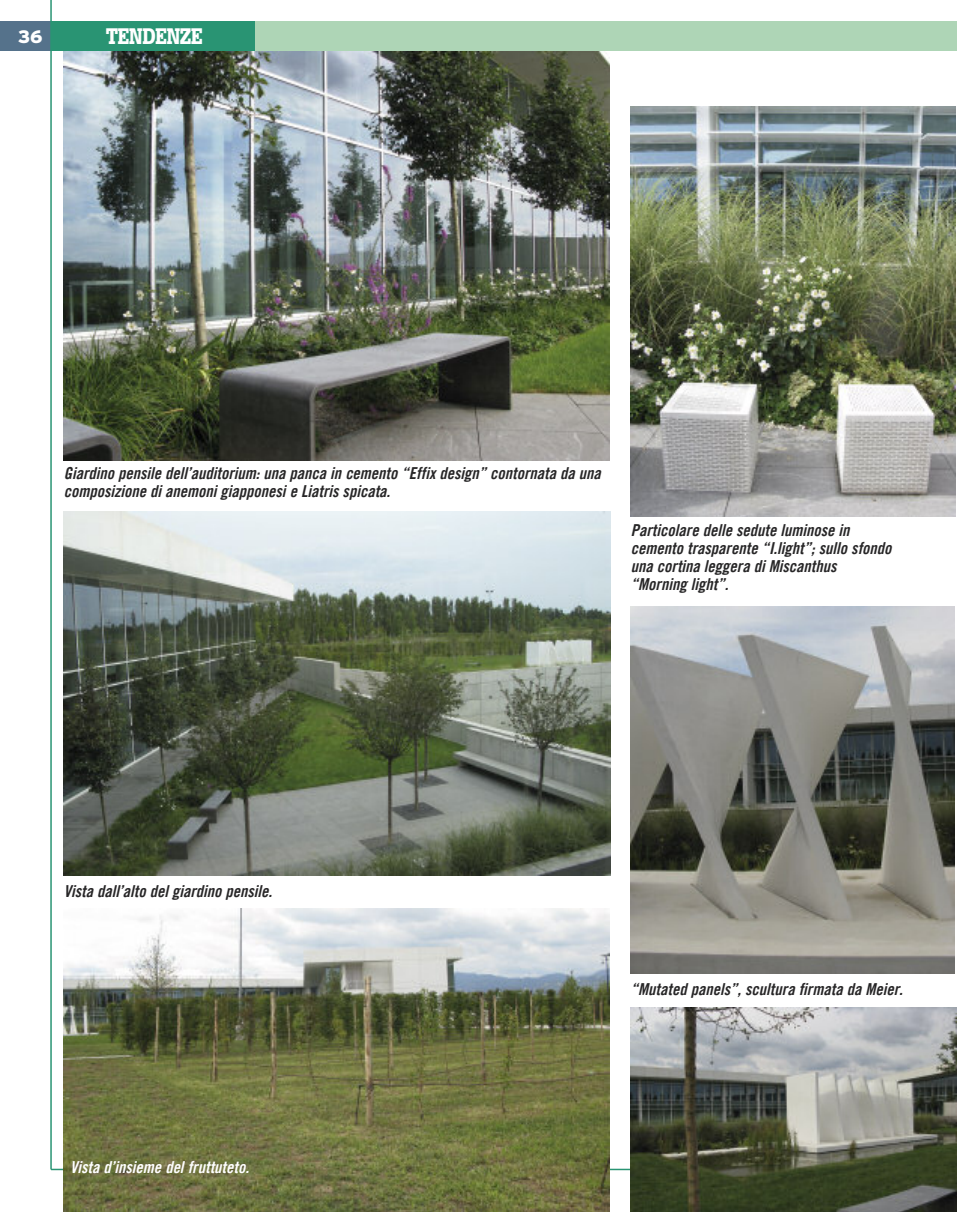
<style>
.page{position:relative;width:957px;height:1212px;background:#fff}
.page>*{position:absolute;margin:0;border:0;box-sizing:border-box;transform-origin:0 0}
.t1{font:900 24px "Serifa";letter-spacing:-.015em;color:#fff;scale:.72 1}
.t2{font:900 18px "Interstate";color:#fff}
.t3{font:16.5px/18px "Trade Gothic LT Com Bd Cn 20 Obl";color:#272627}
.t4{font:16.5px "Trade Gothic LT Com Bd Cn 20 Obl";color:#fff}
</style>
<div class="page">
<div style="left:0;top:21px;width:51px;height:30px;background:#55728b"></div>
<div style="left:51px;top:21px;width:204px;height:30px;background:#299473"></div>
<div style="left:255px;top:21px;width:702px;height:30px;background:#aed5b6"></div>
<hr style="left:50px;top:0;width:2px;height:1169px;background:#299473">
<hr style="left:51px;top:1169px;width:905px;height:1px;background:#299473">
<img style="left:64px;top:51px;width:545px;height:409px">
<img style="left:64px;top:512px;width:546px;height:364px">
<img style="left:631px;top:106px;width:324px;height:411px">
<img style="left:631px;top:606px;width:323px;height:367px">
<img style="left:631px;top:1008px;width:326px;height:204px">
<img style="left:64px;top:908px;width:545px;height:304px">
<p class="t2" style="left:18px;top:26px;width:26px">36</p>
<h1 class="t1" style="left:106px;top:28px;width:136px">TENDENZE</h1>
<p class="t3" style="left:64px;top:464px;width:538px">Giardino pensile dell’auditorium: una panca in cemento “Effix design” contornata da una composizione di anemoni giapponesi e Liatris spicata.</p>
<p class="t3" style="left:631px;top:521px;width:262px">Particolare delle sedute luminose in cemento trasparente “I.light”; sullo sfondo una cortina leggera di Miscanthus “Morning light”.</p>
<p class="t3" style="left:64px;top:882px;width:210px">Vista dall’alto del giardino pensile.</p>
<p class="t4" style="left:70px;top:1157px;width:180px">Vista d’insieme del fruttuteto.</p>
<p class="t3" style="left:631px;top:980px;width:273px">“Mutated panels”, scultura firmata da Meier.</p>
</div>
